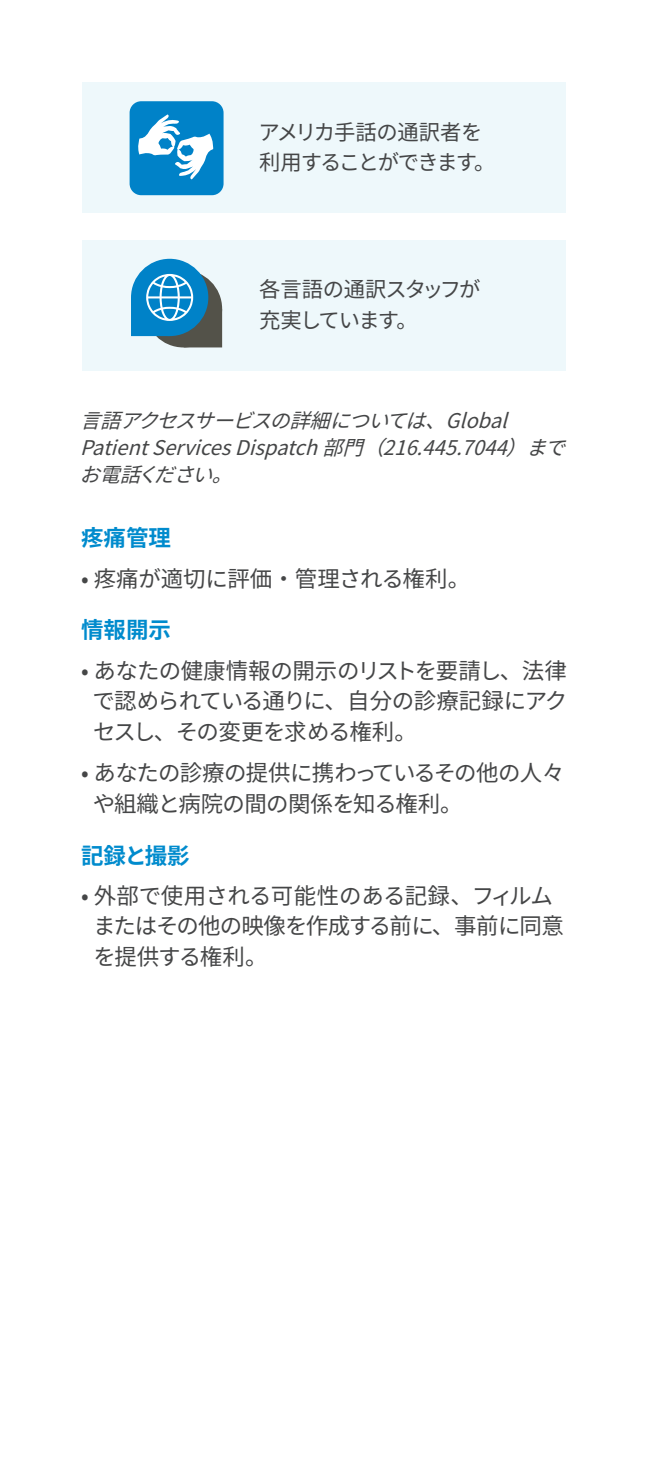
<style>
.page{position:relative;width:648px;height:1458px;background:#fff}
.page>*{position:absolute;margin:0;border:0;box-sizing:border-box;transform-origin:0 0}
.Body_Copy{font:22.5px/30.4px "Noto Sans CJ Kjp";letter-spacing:-.035em;color:#454647}
.Body_Copy-2{font:22.5px "Noto Sans CJ Kjp";letter-spacing:-.01em;color:#454647}
.subhead{font:700 22.5px "Noto Sans CJ Kjp";color:#008bcd}
.Body_Copy-3{font:21.38px/30.4px "Noto Sans CJ Kjp";letter-spacing:-.06em;color:#454647}
.Body_Copy-4{font:italic 20.25px/27px "Noto Sans CJ Kjp";color:#454647}
</style>
<div class="page">
<div style="left:82px;top:82px;width:484px;height:131px;background:#eef8fb"></div>
<div style="left:82px;top:240px;width:484px;height:130px;background:#eef8fb"></div>
<div style="left:130px;top:101px;width:94px;height:94px;background:#0082c8;border-radius:12px"></div>
<svg style="left:138px;top:114px;width:76px;height:66px"></svg>
<div style="left:131px;top:259px;width:77px;height:77px;background:#0082c8;border-radius:50%"></div>
<svg style="left:131px;top:274px;width:91px;height:73px"></svg>
<p class="Body_Copy-3" style="left:258px;top:117px;width:239px">アメリカ手話の通訳者を利用することができます。</p>
<p class="Body_Copy-3" style="left:259px;top:275px;width:223px">各言語の通訳スタッフが充実しています。</p>
<p class="Body_Copy-4" style="left:80px;top:408px;width:502px">言語アクセスサービスの詳細については、Global<br>PatientServicesDispatch 部門（216.445.7044）までお電話ください。</p>
<p class="subhead" style="left:81px;top:525px;width:91px">疼痛管理</p>
<p class="Body_Copy-2" style="left:81px;top:566px;width:391px">• 疼痛が適切に評価・管理される権利。</p>
<p class="subhead" style="left:81px;top:617px;width:91px">情報開示</p>
<p class="Body_Copy" style="left:93px;top:656px;width:476px;text-align:justify;text-indent:-12px">• あなたの健康情報の開示のリストを要請し、法律で認められている通りに、自分の診療記録にアクセスし、その変更を求める権利。</p>
<p class="Body_Copy" style="left:93px;top:758px;width:473px;text-indent:-12px">• あなたの診療の提供に携わっているその他の人々や組織と病院の間の関係を知る権利。</p>
<p class="subhead" style="left:81px;top:843px;width:110px">記録と撮影</p>
<p class="Body_Copy" style="left:93px;top:881px;width:473px;text-indent:-12px">• 外部で使用される可能性のある記録、フィルムまたはその他の映像を作成する前に、事前に同意を提供する権利。</p>
</div>
